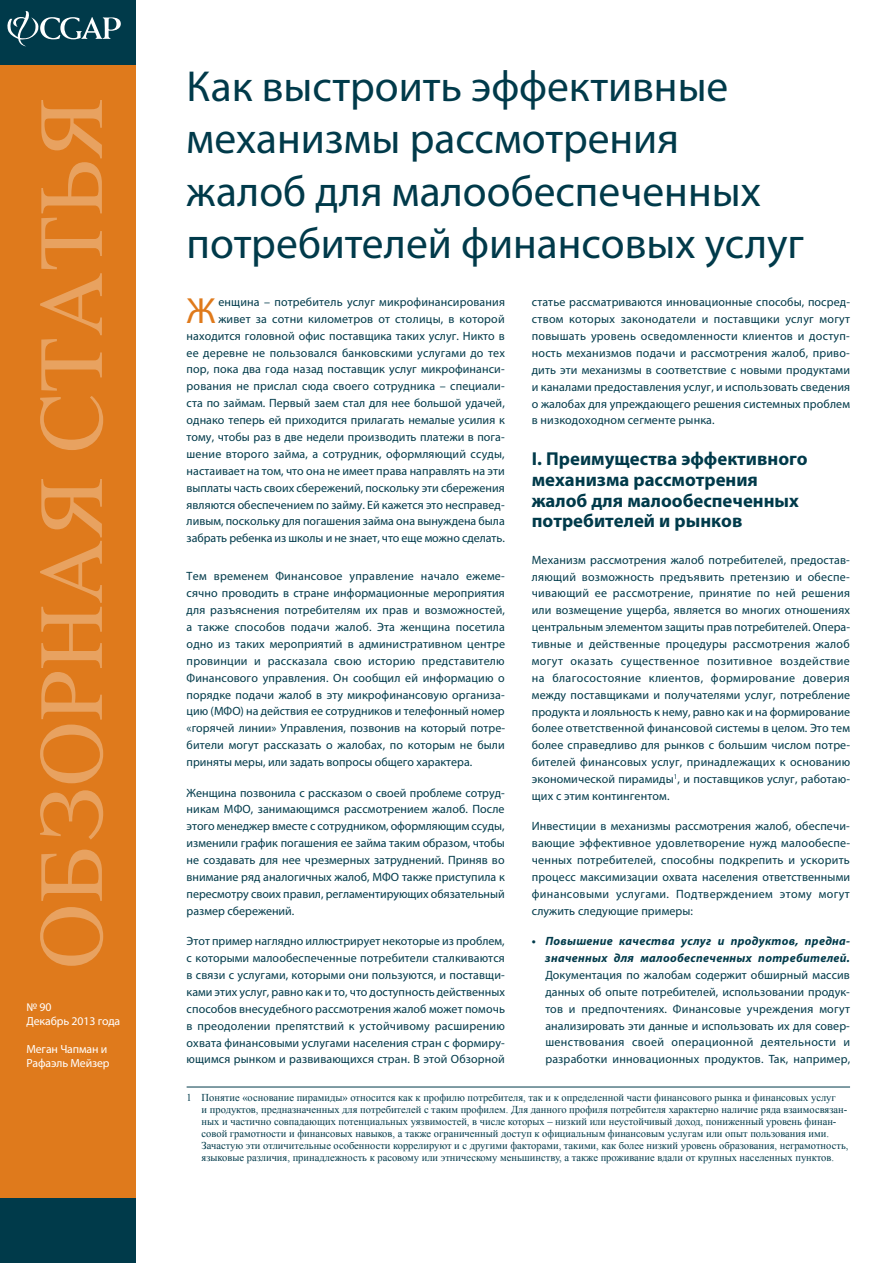
<style>
.page{position:relative;width:891px;height:1263px;background:#fff}
.page>*{position:absolute;margin:0;border:0;box-sizing:border-box;transform-origin:0 0}
.t1{font:91.5px "Times";letter-spacing:.01em;color:#e8a260}
.t2{font:43.5px/52.5px "Myriad Pro";color:#003a4a}
.t3{font:36.45px "Myriad Pro";color:#df7a1c}
.t4{font:700 18.75px/20.7px "Myriad Pro";color:#003a4a}
.t5{font:12px/16.8px "Myriad Pro";letter-spacing:.005em;color:#003a4a;text-align:justify}
.t6{font:italic 700 12px/16.8px "Myriad Pro";letter-spacing:.025em;color:#003a4a;text-align:right}
.t7{font:11.85px/14.1px "Myriad Pro";letter-spacing:-.01em;color:#fff}
.t8{font:10.5px/12px "Times New Roman";color:#003a4a}
</style>
<div class="page">
<div style="left:0;top:51px;width:135px;height:1211px;background:#df7a1c"></div>
<div style="left:0;top:0;width:135px;height:64px;background:#003a4a"></div>
<div style="left:0;top:1198px;width:135px;height:64px;background:#003a4a"></div>
<hr style="left:187px;top:1086px;width:663px;height:1px;background:#003a4a">
<svg style="left:7px;top:11px;width:114px;height:35px"></svg>
<h1 class="t1" style="left:-14px;top:968px;width:871px;rotate:-90deg">ОБЗОРНАЯ СТАТЬЯ</h1>
<p class="t7" style="left:26px;top:999px;width:95px">№ 90<br>Декабрь 2013 года</p>
<p class="t7" style="left:26px;top:1041px;width:85px">Меган Чапман и<br>Рафаэль Мейзер</p>
<h2 class="t2" style="left:187px;top:59px;width:619px">Как выстроить эффективные механизмы рассмотрения жалоб для малообеспеченных потребителей финансовых услуг</h2>
<p class="t5" style="left:187px;top:293px;width:320px;text-align:right">енщина – потребитель услуг микрофинансирования живет за сотни километров от столицы, в которой находится головной офис поставщика таких услуг. Никто в ее деревне не пользовался банковскими услугами до тех пор, пока два года назад поставщик услуг микрофинанси&shy;рования не прислал сюда своего сотрудника – специали&shy;ста по займам. Первый заем стал для нее большой удачей, однако теперь ей приходится прилагать немалые усилия к тому, чтобы раз в две недели производить платежи в пога&shy;шение второго займа, а сотрудник, оформляющий ссуды, настаивает на том, что она не имеет права направлять на эти выплаты часть своих сбережений, поскольку эти сбережения являются обеспечением по займу. Ей кажется это несправед&shy;ливым, поскольку для погашения займа она вынуждена была забрать ребенка из школы и не знает, что еще можно сделать.</p>
<p class="t5" style="left:187px;top:567px;width:320px">Тем временем Финансовое управление начало ежеме&shy;сячно проводить в стране информационные мероприятия для разъяснения потребителям их прав и возможностей, а также способов подачи жалоб. Эта женщина посетила одно из таких мероприятий в административном центре провинции и рассказала свою историю представителю Финансового управления. Он сообщил ей информацию о порядке подачи жалоб в эту микрофинансовую организа&shy;цию (МФО) на действия ее сотрудников и телефонный номер «горячей линии» Управления, позвонив на который потре&shy;бители могут рассказать о жалобах, по которым не были приняты меры, или задать вопросы общего характера.</p>
<p class="t5" style="left:187px;top:783px;width:320px">Женщина позвонила с рассказом о своей проблеме сотруд&shy;никам МФО, занимающимся рассмотрением жалоб. После этого менеджер вместе с сотрудником, оформляющим ссуды, изменили график погашения ее займа таким образом, чтобы не создавать для нее чрезмерных затруднений. Приняв во внимание ряд аналогичных жалоб, МФО также приступила к пересмотру своих правил, регламентирующих обязательный размер сбережений.</p>
<p class="t5" style="left:187px;top:932px;width:320px">Этот пример наглядно иллюстрирует некоторые из проблем, с которыми малообеспеченные потребители сталкиваются в связи с услугами, которыми они пользуются, и поставщи&shy;ками этих услуг, равно как и то, что доступность действенных способов внесудебного рассмотрения жалоб может помочь в преодолении препятствий к устойчивому расширению охвата финансовыми услугами населения стран с формиру&shy;ющимся рынком и развивающихся стран. В этой Обзорной</p>
<h3 class="t3" style="left:187px;top:288px;width:31px">Ж</h3>
<p class="t5" style="left:532px;top:293px;width:320px">статье рассматриваются инновационные способы, посред&shy;ством которых законодатели и поставщики услуг могут повышать уровень осведомленности клиентов и доступ&shy;ность механизмов подачи и рассмотрения жалоб, приво&shy;дить эти механизмы в соответствие с новыми продуктами и каналами предоставления услуг, и использовать сведения о жалобах для упреждающего решения системных проблем в низкодоходном сегменте рынка.</p>
<h3 class="t4" style="left:532px;top:448px;width:277px">I. Преимущества эффективного механизма рассмотрения жалоб для малообеспеченных потребителей и рынков</h3>
<p class="t5" style="left:532px;top:551px;width:320px">Механизм рассмотрения жалоб потребителей, предостав&shy;ляющий возможность предъявить претензию и обеспе&shy;чивающий ее рассмотрение, принятие по ней решения или возмещение ущерба, является во многих отношениях центральным элементом защиты прав потребителей. Опера&shy;тивные и действенные процедуры рассмотрения жалоб могут оказать существенное позитивное воздействие на благосостояние клиентов, формирование доверия между поставщиками и получателями услуг, потребление продукта и лояльность к нему, равно как и на формирование более ответственной финансовой системы в целом. Это тем более справедливо для рынков с большим числом потре&shy;бителей финансовых услуг, принадлежащих к основанию экономической пирамиды<sup>1</sup>, и поставщиков услуг, работаю&shy;щих с этим контингентом.</p>
<p class="t5" style="left:532px;top:817px;width:320px">Инвестиции в механизмы рассмотрения жалоб, обеспечи&shy;вающие эффективное удовлетворение нужд малообеспе&shy;ченных потребителей, способны подкрепить и ускорить процесс максимизации охвата населения ответственными финансовыми услугами. Подтверждением этому могут служить следующие примеры:</p>
<p class="t6" style="left:532px;top:932px;width:320px">• Повышение качества услуг и продуктов, предна&shy;значенных для малообеспеченных потребителей.</p>
<p class="t5" style="left:545px;top:966px;width:306px">Документация по жалобам содержит обширный массив данных об опыте потребителей, использовании продук&shy;тов и предпочтениях. Финансовые учреждения могут анализировать эти данные и использовать их для совер&shy;шенствования своей операционной деятельности и разработки инновационных продуктов. Так, например,</p>
<p class="t8" style="left:202px;top:1091px;width:648px;text-indent:-15px">1 Понятие «основание пирамиды» относится как к профилю потребителя, так и к определенной части финансового рынка и финансовых услуг<br>и продуктов, предназначенных для потребителей с таким профилем. Для данного профиля потребителя характерно наличие ряда взаимосвязан&shy;ных и частично совпадающих потенциальных уязвимостей, в числе которых – низкий или неустойчивый доход, пониженный уровень финан&shy;совой грамотности и финансовых навыков, а также ограниченный доступ к официальным финансовым услугам или опыт пользования ими.<br>Зачастую эти отличительные особенности коррелируют и с другими факторами, такими, как более низкий уровень образования, неграмотность, языковые различия, принадлежность к расовому или этническому меньшинству, а также проживание вдали от крупных населенных пунктов.</p>
</div>
